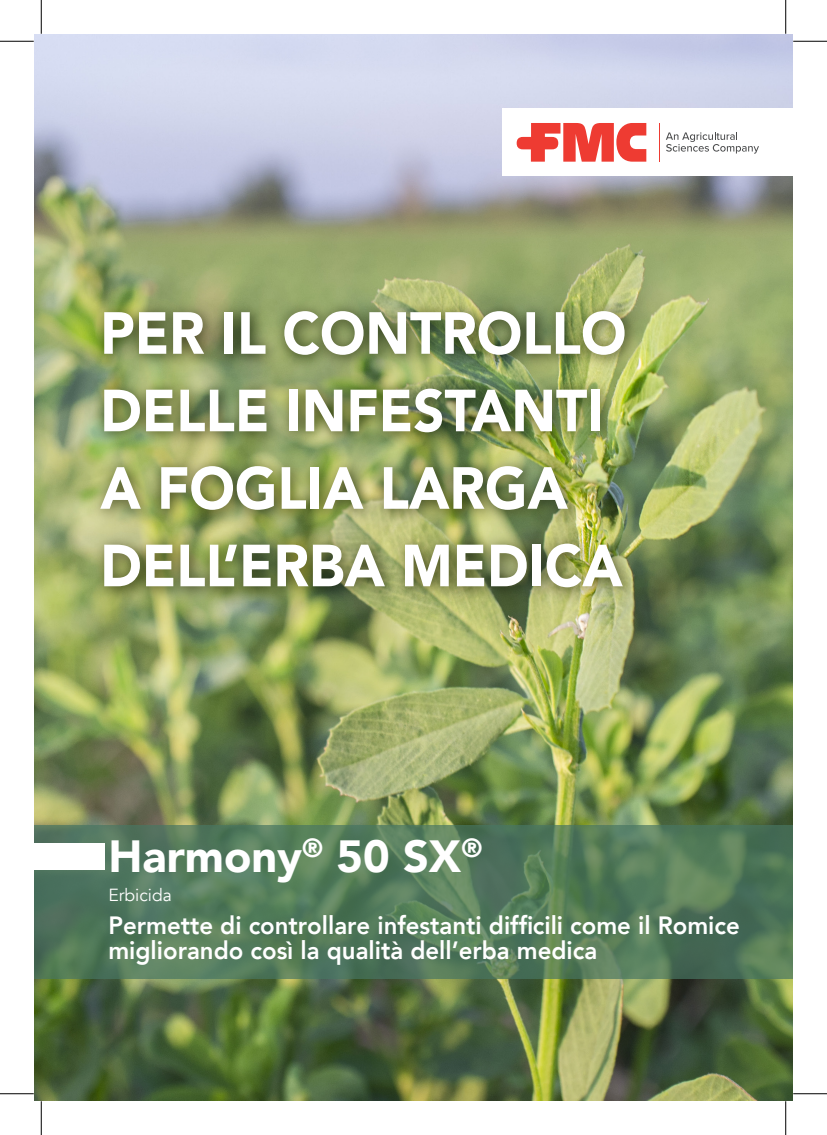
<style>
.page{position:relative;width:827px;height:1135px;background:#fff}
.page>*{position:absolute;margin:0;border:0;box-sizing:border-box;transform-origin:0 0}
.t1{font:900 58.75px/77.5px "Avenir";color:#fff;scale:.93 1}
.t2{font:900 45px "Avenir";color:#fff}
.t3{font:800 25px/25px "Avenir";color:#fff;scale:.96 1}
.t4{font:17.5px "Avenir";color:#fff}
</style>
<div class="page">
<img style="left:34px;top:34px;width:758px;height:1067px">
<div style="left:502px;top:109px;width:290px;height:67px;background:#fff"></div>
<svg style="left:516px;top:123px;width:130px;height:39px"></svg>
<hr style="left:658px;top:123px;width:1px;height:39px;background:#ee3b32">
<svg style="left:666px;top:132px;width:93px;height:22px"></svg>
<svg style="left:34px;top:825px;width:758px;height:153px;background:#547a5b"></svg>
<img style="left:58px;top:261px;width:717px;height:509px">
<div style="left:34px;top:843px;width:70px;height:27px;background:#fff"></div>
<hr style="left:0;top:41px;width:34px;height:1px;background:#000">
<hr style="left:793px;top:41px;width:34px;height:1px;background:#000">
<hr style="left:0;top:1093px;width:34px;height:1px;background:#000">
<hr style="left:793px;top:1093px;width:34px;height:1px;background:#000">
<hr style="left:41px;top:0;width:1px;height:34px;background:#000">
<hr style="left:41px;top:1101px;width:1px;height:34px;background:#000">
<hr style="left:785px;top:0;width:1px;height:34px;background:#000">
<hr style="left:785px;top:1101px;width:1px;height:34px;background:#000">
<h1 class="t1" style="left:100px;top:293px;width:567px">PER IL CONTROLLO<br>DELLE INFESTANTI<br>A FOGLIA LARGA<br>DELL’ERBA MEDICA</h1>
<h2 class="t2" style="left:108px;top:818px;width:375px">Harmony<sup>®</sup> 50 SX<sup>®</sup></h2>
<p class="t4" style="left:108px;top:885px;width:65px">Erbicida</p>
<p class="t3" style="left:108px;top:913px;width:659px">Permette di controllare infestanti difficili come il Romice migliorando così la qualità dell’erba medica</p>
</div>
